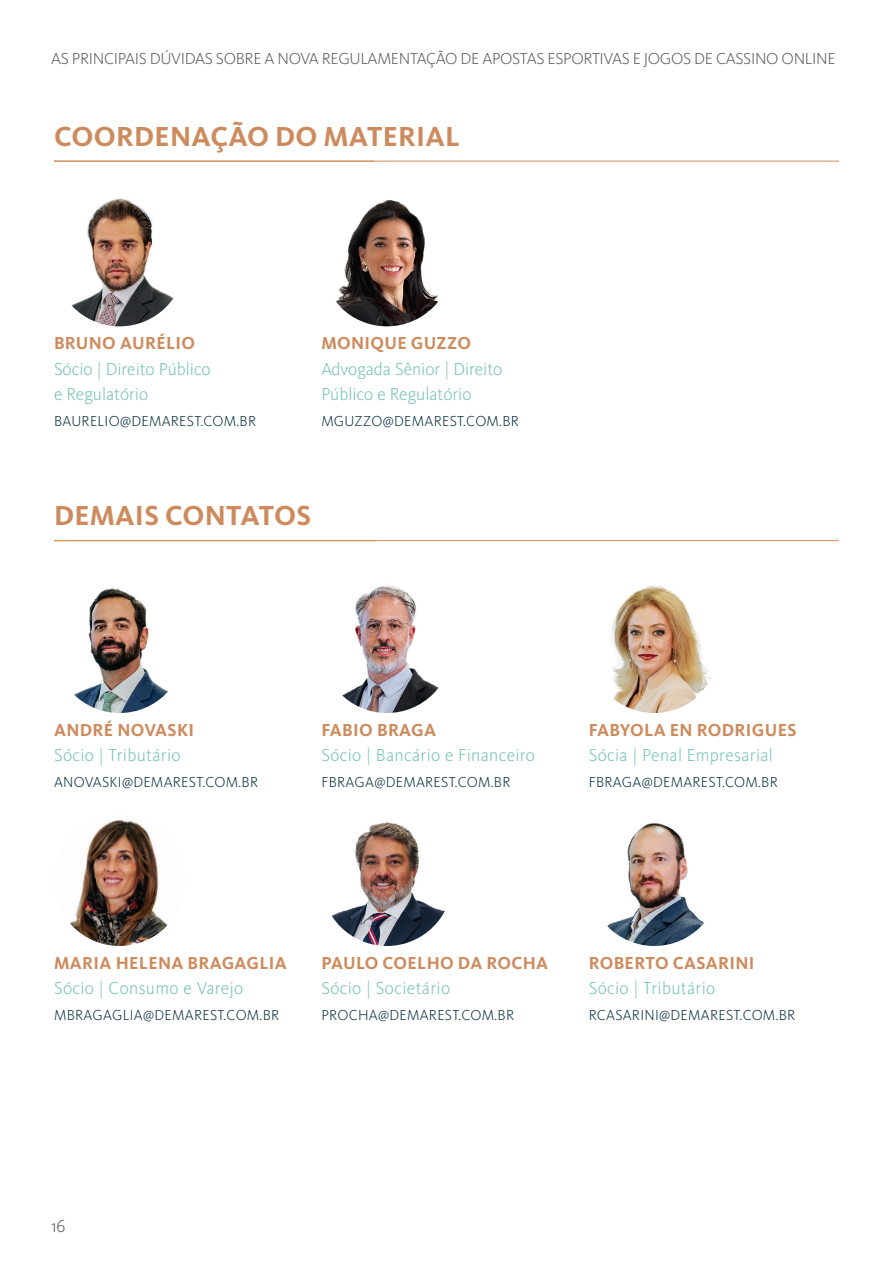
<style>
.page{position:relative;width:893px;height:1263px;background:#fff}
.page>*{position:absolute;margin:0;border:0;box-sizing:border-box;transform-origin:0 0}
.t1{font:700 28.5px "Kievit OT";letter-spacing:.01em;color:#cd8b5d}
.t2{font:700 18px "Kievit OT";letter-spacing:.02em;color:#cd8b5d}
.t3{font:300 18px "Kievit OT";letter-spacing:.02em;color:#70c0b3}
.t4{font:300 18px/25.5px "Kievit OT";color:#70c0b3}
.t5{font:300 18px "Kievit OT";color:#575756}
.t6{font:300 16.5px "Kievit OT";letter-spacing:-.02em;color:#575756}
.t7{font:300 15px "Kievit OT";letter-spacing:.02em;color:#002a3b}
</style>
<div class="page">
<img style="left:54px;top:195px;width:131px;height:131px;border-radius:64px">
<img style="left:54px;top:582px;width:131px;height:131px;border-radius:64px">
<img style="left:54px;top:815px;width:131px;height:131px;border-radius:66px">
<img style="left:589px;top:815px;width:131px;height:131px;border-radius:66px">
<img style="left:321px;top:815px;width:131px;height:131px;border-radius:66px">
<img style="left:321px;top:195px;width:131px;height:131px;border-radius:66px">
<img style="left:321px;top:582px;width:131px;height:131px;border-radius:66px">
<img style="left:611px;top:585px;width:101px;height:128px">
<hr style="left:54px;top:161px;width:785px;height:1px;background:#d28e58">
<hr style="left:54px;top:540px;width:785px;height:1px;background:#d28e58">
<p class="t6" style="left:51px;top:49px;width:786px">AS PRINCIPAIS DÚVIDAS SOBRE A NOVA REGULAMENTAÇÃO DE APOSTAS ESPORTIVAS E JOGOS DE CASSINO ONLINE</p>
<h1 class="t1" style="left:54px;top:120px;width:407px">COORDENAÇÃO DO MATERIAL</h1>
<p class="t2" style="left:54px;top:333px;width:143px">BRUNO AURÉLIO</p>
<p class="t4" style="left:54px;top:356px;width:158px">Sócio | Direito Público e Regulatório</p>
<p class="t7" style="left:54px;top:412px;width:204px">BAURELIO@DEMAREST.COM.BR</p>
<p class="t2" style="left:321px;top:333px;width:151px">MONIQUE GUZZO</p>
<p class="t4" style="left:321px;top:356px;width:183px">Advogada Sênior | Direito<br>Público e Regulatório</p>
<p class="t7" style="left:321px;top:412px;width:199px">MGUZZO@DEMAREST.COM.BR</p>
<h1 class="t1" style="left:54px;top:499px;width:258px">DEMAIS CONTATOS</h1>
<p class="t2" style="left:54px;top:719px;width:142px">ANDRÉ NOVASKI</p>
<p class="t3" style="left:54px;top:745px;width:128px">Sócio | Tributário</p>
<p class="t7" style="left:54px;top:773px;width:206px">ANOVASKI@DEMAREST.COM.BR</p>
<p class="t2" style="left:321px;top:719px;width:116px">FABIO BRAGA</p>
<p class="t3" style="left:321px;top:745px;width:215px">Sócio | Bancário e Financeiro</p>
<p class="t7" style="left:321px;top:773px;width:191px">FBRAGA@DEMAREST.COM.BR</p>
<p class="t2" style="left:589px;top:719px;width:209px">FABYOLA EN RODRIGUES</p>
<p class="t3" style="left:589px;top:745px;width:186px">Sócia | Penal Empresarial</p>
<p class="t7" style="left:589px;top:773px;width:191px">FBRAGA@DEMAREST.COM.BR</p>
<p class="t2" style="left:54px;top:952px;width:234px">MARIA HELENA BRAGAGLIA</p>
<p class="t3" style="left:54px;top:978px;width:191px">Sócio | Consumo e Varejo</p>
<p class="t7" style="left:54px;top:1006px;width:227px">MBRAGAGLIA@DEMAREST.COM.BR</p>
<p class="t2" style="left:321px;top:952px;width:228px">PAULO COELHO DA ROCHA</p>
<p class="t3" style="left:321px;top:978px;width:130px">Sócio | Societário</p>
<p class="t7" style="left:321px;top:1006px;width:194px">PROCHA@DEMAREST.COM.BR</p>
<p class="t2" style="left:589px;top:952px;width:167px">ROBERTO CASARINI</p>
<p class="t3" style="left:589px;top:978px;width:128px">Sócio | Tributário</p>
<p class="t7" style="left:589px;top:1006px;width:208px">RCASARINI@DEMAREST.COM.BR</p>
<p class="t5" style="left:51px;top:1216px;width:16px">16</p>
</div>
